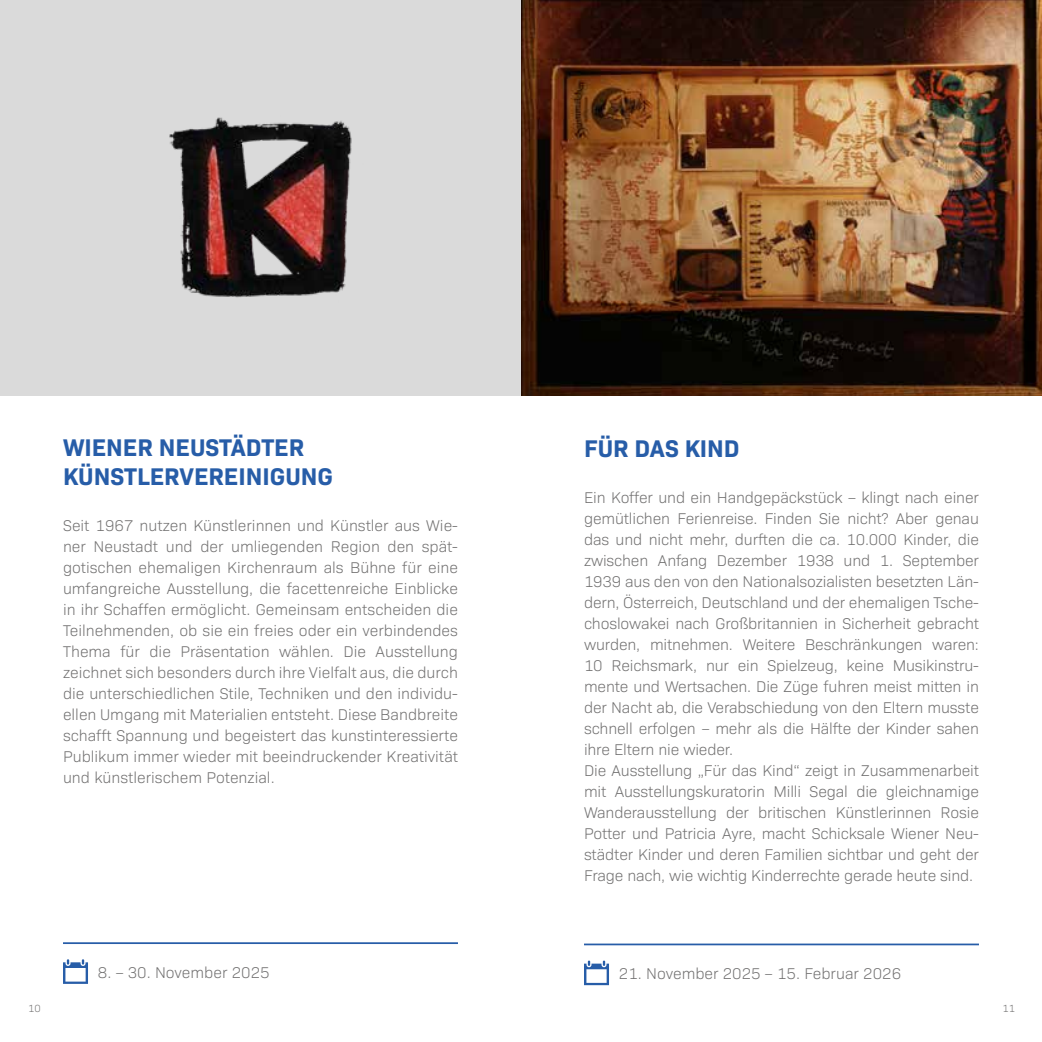
<style>
.page{position:relative;width:1042px;height:1042px;background:#fff}
.page>*{position:absolute;margin:0;border:0;box-sizing:border-box;transform-origin:0 0}
.t1{font:700 24.5px/29.4px "Bio Sans";color:#275da8}
.t2{font:300 15.75px/21px "Bio Sans";letter-spacing:-.01em;color:#706f6f;text-align:justify}
.t3{font:300 10.5px "Bio Sans";color:#706f6f}
</style>
<div class="page">
<div style="left:0;top:0;width:521px;height:395px;background:#dadada"></div>
<img style="left:169px;top:117px;width:183px;height:181px">
<hr style="left:63px;top:942px;width:395px;height:2px;background:#275da8">
<svg style="left:63px;top:959px;width:25px;height:25px"></svg>
<hr style="left:584px;top:943px;width:395px;height:2px;background:#275da8">
<svg style="left:584px;top:960px;width:25px;height:25px"></svg>
<img style="left:521px;top:0;width:521px;height:395px">
<h1 class="t1" style="left:63px;top:430px;width:272px">WIENER NEUSTÄDTER<br>KÜNSTLERVEREINIGUNG</h1>
<p class="t2" style="left:63px;top:514px;width:396px">Seit 1967 nutzen Künstlerinnen und Künstler aus Wie&shy;ner Neustadt und der umliegenden Region den spät&shy;gotischen ehemaligen Kirchenraum als Bühne für eine umfangreiche Ausstellung, die facettenreiche Einblicke in ihr Schaffen ermöglicht. Gemeinsam entscheiden die Teilnehmenden, ob sie ein freies oder ein verbindendes Thema für die Präsentation wählen. Die Ausstellung zeichnet sich besonders durch ihre Vielfalt aus, die durch die unterschiedlichen Stile, Techniken und den individu&shy;ellen Umgang mit Materialien entsteht. Diese Bandbreite schafft Spannung und begeistert das kunstinteressierte Publikum immer wieder mit beeindruckender Kreativität und künstlerischem Potenzial.</p>
<p class="t2" style="left:98px;top:960px;width:173px">8. – 30. November 2025</p>
<h1 class="t1" style="left:584px;top:431px;width:157px">FÜR DAS KIND</h1>
<p class="t2" style="left:584px;top:485px;width:396px;text-align:left">Ein Koffer und ein Handgepäckstück – klingt nach einer gemütlichen Ferienreise. Finden Sie nicht? Aber genau das und nicht mehr, durften die ca. 10.000 Kinder, die zwischen Anfang Dezember 1938 und 1. September 1939 aus den von den Nationalsozialisten besetzten Län&shy;dern, Österreich, Deutschland und der ehemaligen Tsche&shy;choslowakei nach Großbritannien in Sicherheit gebracht wurden, mitnehmen. Weitere Beschränkungen waren:<br>10 Reichsmark, nur ein Spielzeug, keine Musikinstru&shy;mente und Wertsachen. Die Züge fuhren meist mitten in der Nacht ab, die Verabschiedung von den Eltern musste schnell erfolgen – mehr als die Hälfte der Kinder sahen ihre Eltern nie wieder.<br>Die Ausstellung „Für das Kind“ zeigt in Zusammenarbeit mit Ausstellungskuratorin Milli Segal die gleichnamige Wanderausstellung der britischen Künstlerinnen Rosie Potter und Patricia Ayre, macht Schicksale Wiener Neu&shy;städter Kinder und deren Familien sichtbar und geht der Frage nach, wie wichtig Kinderrechte gerade heute sind.</p>
<p class="t2" style="left:619px;top:962px;width:284px">21. November 2025 – 15. Februar 2026</p>
<p class="t3" style="left:28px;top:1001px;width:14px">10</p>
<p class="t3" style="left:1002px;top:1001px;width:14px">11</p>
</div>
